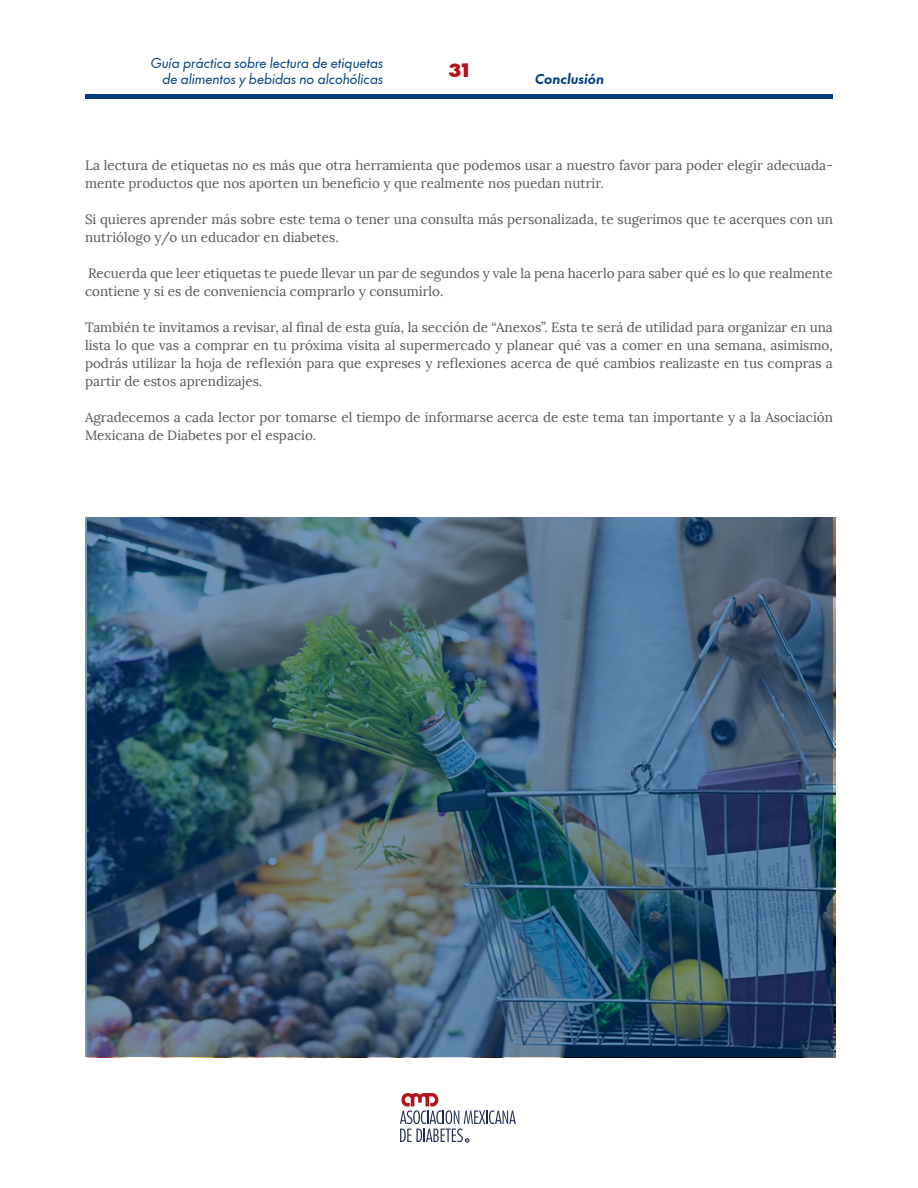
<style>
.page{position:relative;width:918px;height:1188px;background:#fff}
.page>*{position:absolute;margin:0;border:0;box-sizing:border-box;transform-origin:0 0}
.t1{font:900 18px "Futura Now Headline";color:#b5121b}
.t2{font:13.5px/18px "Lora";color:#575756}
.t3{font:italic 13.5px/16.2px "Futura Now Headline";color:#003e7e;text-align:right}
.t4{font:italic 700 13.5px "Futura Now Headline";color:#003e7e}
</style>
<div class="page">
<div style="left:85px;top:94px;width:748px;height:5px;background:#003e7e"></div>
<svg style="left:400px;top:1093px;width:116px;height:49px"></svg>
<img style="left:85px;top:517px;width:748px;height:540px">
<p class="t3" style="left:150px;top:54px;width:234px">Guía práctica sobre lectura de etiquetas de alimentos y bebidas no alcohólicas</p>
<h1 class="t1" style="left:448px;top:54px;width:23px">31</h1>
<p class="t4" style="left:535px;top:67px;width:71px">Conclusión</p>
<p class="t2" style="left:85px;top:156px;width:749px">La lectura de etiquetas no es más que otra herramienta que podemos usar a nuestro favor para poder elegir adecuada&shy;mente productos que nos aporten un beneficio y que realmente nos puedan nutrir.</p>
<p class="t2" style="left:85px;top:210px;width:749px">Si quieres aprender más sobre este tema o tener una consulta más personalizada, te sugerimos que te acerques con un nutriólogo y/o un educador en diabetes.</p>
<p class="t2" style="left:85px;top:264px;width:749px">Recuerda que leer etiquetas te puede llevar un par de segundos y vale la pena hacerlo para saber qué es lo que realmente contiene y si es de conveniencia comprarlo y consumirlo.</p>
<p class="t2" style="left:85px;top:318px;width:749px;text-align:justify">También te invitamos a revisar, al final de esta guía, la sección de “Anexos”. Esta te será de utilidad para organizar en una lista lo que vas a comprar en tu próxima visita al supermercado y planear qué vas a comer en una semana, asimismo, podrás utilizar la hoja de reflexión para que expreses y reflexiones acerca de qué cambios realizaste en tus compras a partir de estos aprendizajes.</p>
<p class="t2" style="left:85px;top:408px;width:749px">Agradecemos a cada lector por tomarse el tiempo de informarse acerca de este tema tan importante y a la Asociación<br>Mexicana de Diabetes por el espacio.</p>
</div>
